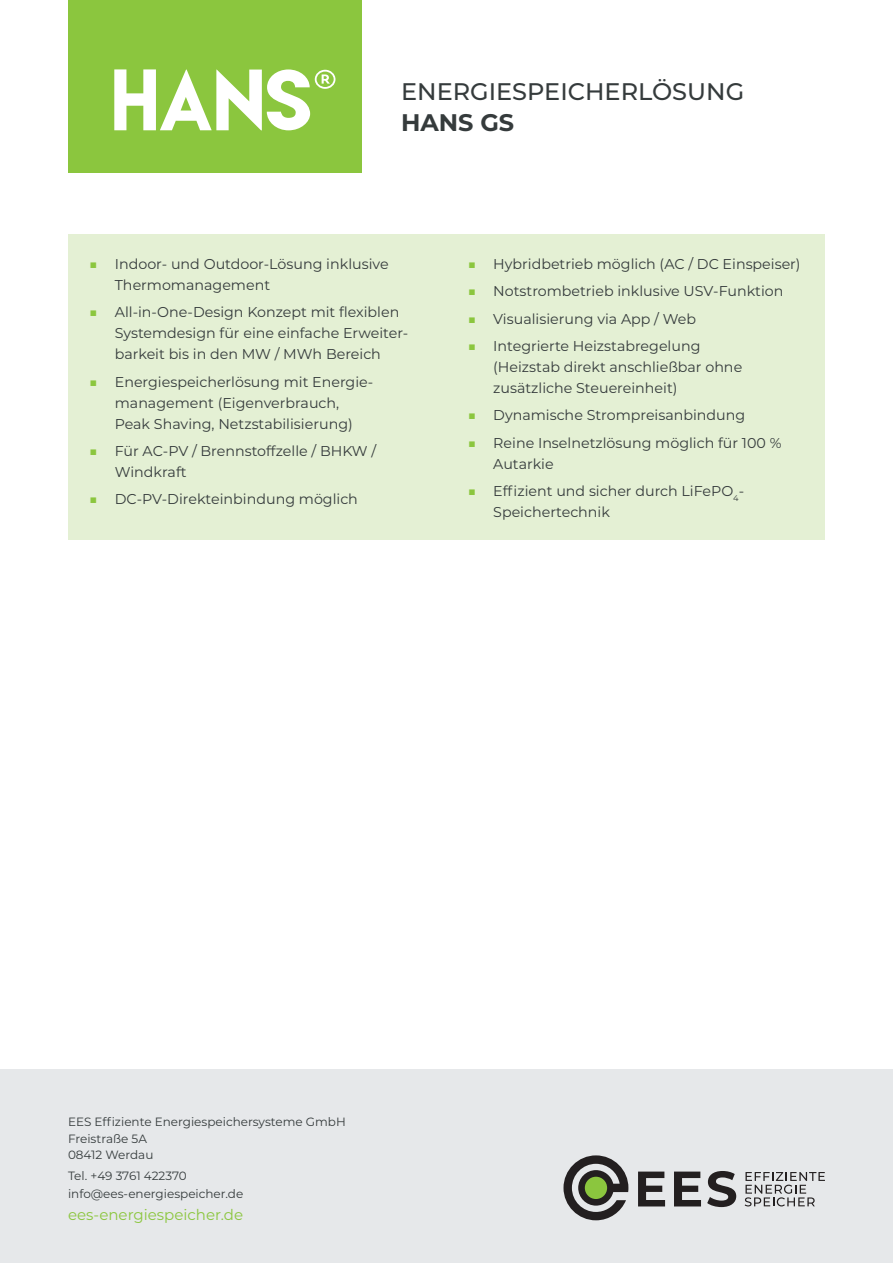
<style>
.page{position:relative;width:893px;height:1263px;background:#fff}
.page>*{position:absolute;margin:0;border:0;box-sizing:border-box;transform-origin:0 0}
.t1{font:500 24px/31.5px "Montserrat";color:#353b3c}
.t2{font:15px "Montserrat";color:#8bc63e}
.t3{font:14.25px/21px "Montserrat";color:#353b3c}
.tabelle_links{font:12px/16.5px "Montserrat";color:#353b3c}
.s1{font-weight:700}
.s2{color:#8bc63e}
</style>
<div class="page">
<div style="left:0;top:1069px;width:893px;height:194px;background:#e6e8ea"></div>
<svg style="left:638px;top:1171px;width:27px;height:35px"></svg>
<svg style="left:674px;top:1171px;width:27px;height:35px"></svg>
<svg style="left:707px;top:1171px;width:29px;height:36px"></svg>
<svg style="left:563px;top:1155px;width:65px;height:65px"></svg>
<svg style="left:745px;top:1172px;width:80px;height:34px"></svg>
<div style="left:68px;top:234px;width:757px;height:305px;background:#e4f0d4"></div>
<div style="left:68px;top:0;width:293px;height:173px;background:#8bc63e"></div>
<svg style="left:114px;top:69px;width:221px;height:61px"></svg>
<h1 class="t1" style="left:401px;top:74px;width:345px">ENERGIESPEICHERLÖSUNG<br><span class="s1">HANS GS</span></h1>
<p class="t3" style="left:115px;top:253px;width:275px;text-indent:-26px"><span class="s2">■</span> Indoor- und Outdoor-Lösung inklusive<br>Thermomanagement</p>
<p class="t3" style="left:115px;top:301px;width:295px;text-indent:-26px"><span class="s2">■</span> All-in-One-Design Konzept mit flexiblen<br>Systemdesign für eine einfache Erweiter&shy;barkeit bis in den MW / MWh Bereich</p>
<p class="t3" style="left:89px;top:371px;width:284px;text-align:center"><span class="s2">■</span> Energiespeicherlösung mit Energie&shy;management (Eigenverbrauch,<br>Peak Shaving, Netzstabilisierung)</p>
<p class="t3" style="left:115px;top:440px;width:263px;text-indent:-26px"><span class="s2">■</span> Für AC-PV / Brennstoffzelle / BHKW /<br>Windkraft</p>
<p class="t3" style="left:89px;top:488px;width:270px"><span class="s2">■</span> DC-PV-Direkteinbindung möglich</p>
<p class="t3" style="left:468px;top:253px;width:334px"><span class="s2">■</span> Hybridbetrieb möglich (AC / DC Einspeiser)</p>
<p class="t3" style="left:468px;top:280px;width:317px"><span class="s2">■</span> Notstrombetrieb inklusive USV-Funktion</p>
<p class="t3" style="left:468px;top:308px;width:230px"><span class="s2">■</span> Visualisierung via App / Web</p>
<p class="t3" style="left:493px;top:335px;width:250px;text-indent:-26px"><span class="s2">■</span> Integrierte Heizstabregelung (Heizstab direkt anschließbar ohne zusätzliche Steuereinheit)</p>
<p class="t3" style="left:468px;top:404px;width:279px"><span class="s2">■</span> Dynamische Strompreisanbindung</p>
<p class="t3" style="left:493px;top:432px;width:290px;text-indent:-26px"><span class="s2">■</span> Reine Inselnetzlösung möglich für 100 %<br>Autarkie</p>
<p class="t3" style="left:493px;top:480px;width:253px;text-indent:-26px"><span class="s2">■</span> Effizient und sicher durch LiFePO<sub>4</sub>-<br>Speichertechnik</p>
<p class="tabelle_links" style="left:68px;top:1113px;width:279px">EES Effiziente Energiespeichersysteme GmbH<br>Freistraße 5A<br>08412 Werdau</p>
<p class="tabelle_links" style="left:68px;top:1166px;width:177px;line-height:18px">Tel. +49 3761 422370 info@ees-energiespeicher.de</p>
<p class="t2" style="left:68px;top:1205px;width:177px">ees-energiespeicher.de</p>
</div>
